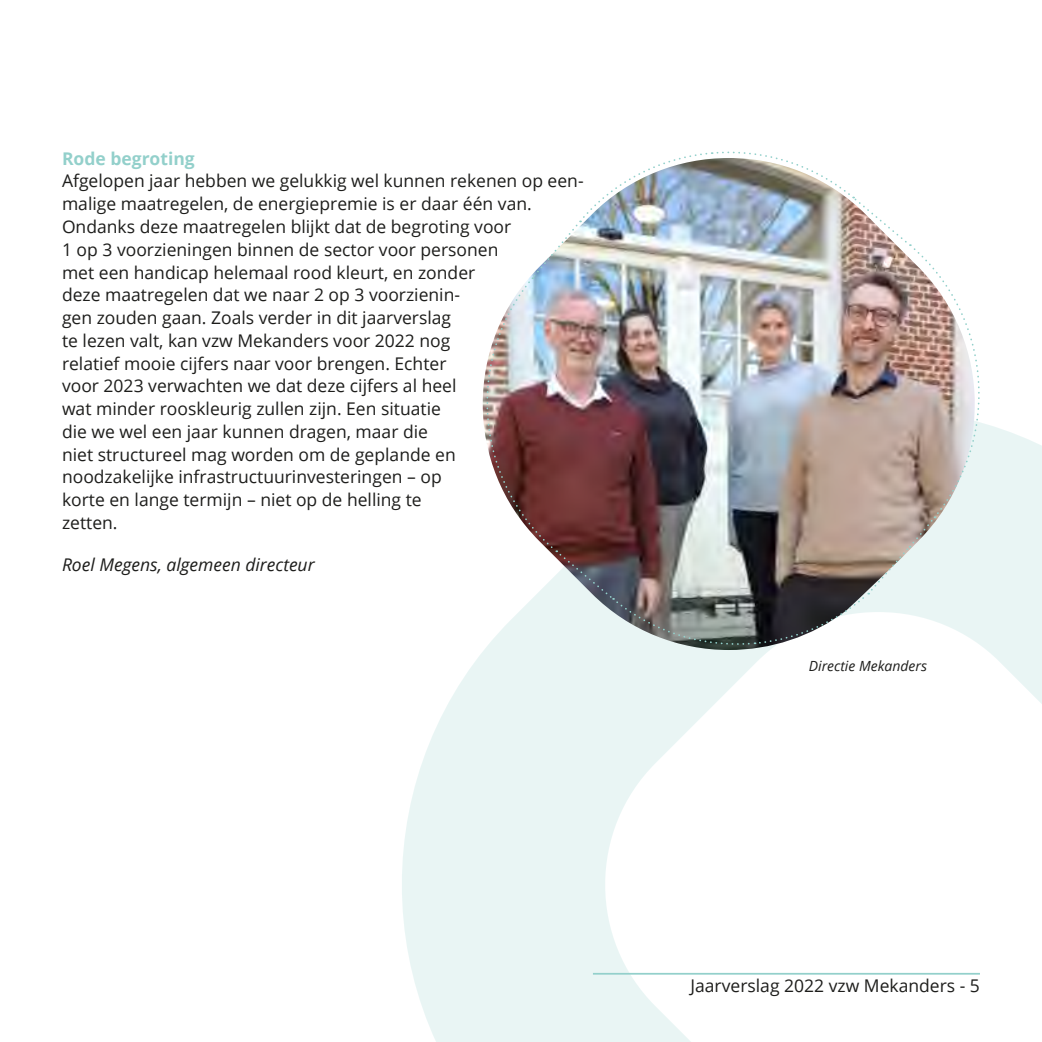
<style>
.page{position:relative;width:1042px;height:1042px;background:#fff}
.page>*{position:absolute;margin:0;border:0;box-sizing:border-box;transform-origin:0 0}
.t1{font:17.5px/22.8px "Open Sans";color:#1d1d1b}
.t2{font:italic 17.5px "Open Sans";color:#1d1d1b}
.t3{font:700 17.5px "Open Sans";color:#93d0cb}
.t4{font:italic 14px "Open Sans";color:#1d1d1b}
</style>
<div class="page">
<svg style="left:402px;top:429px;width:640px;height:613px"></svg>
<hr style="left:593px;top:973px;width:387px;height:1px;background:#93d0cb">
<img style="left:465px;top:151px;width:536px;height:496px">
<p class="t3" style="left:62px;top:146px;width:134px">Rode begroting</p>
<p class="t1" style="left:62px;top:169px;width:523px">Afgelopen jaar hebben we gelukkig wel kunnen rekenen op een&shy;malige maatregelen, de energiepremie is er daar één van.<br>Ondanks deze maatregelen blijkt dat de begroting voor<br>1 op 3 voorzieningen binnen de sector voor personen<br>met een handicap helemaal rood kleurt, en zonder<br>deze maatregelen dat we naar 2 op 3 voorzienin-<br>gen zouden gaan. Zoals verder in dit jaarverslag<br>te lezen valt, kan vzw Mekanders voor 2022 nog<br>relatief mooie cijfers naar voor brengen. Echter<br>voor 2023 verwachten we dat deze cijfers al heel<br>wat minder rooskleurig zullen zijn. Een situatie<br>die we wel een jaar kunnen dragen, maar die<br>niet structureel mag worden om de geplande en<br>noodzakelijke infrastructuurinvesteringen – op<br>korte en lange termijn – niet op de helling te<br>zetten.</p>
<p class="t2" style="left:62px;top:553px;width:254px">Roel Megens, algemeen directeur</p>
<p class="t4" style="left:809px;top:656px;width:120px">Directie Mekanders</p>
<p class="t1" style="left:690px;top:974px;width:291px">Jaarverslag 2022 vzw Mekanders - 5</p>
</div>
